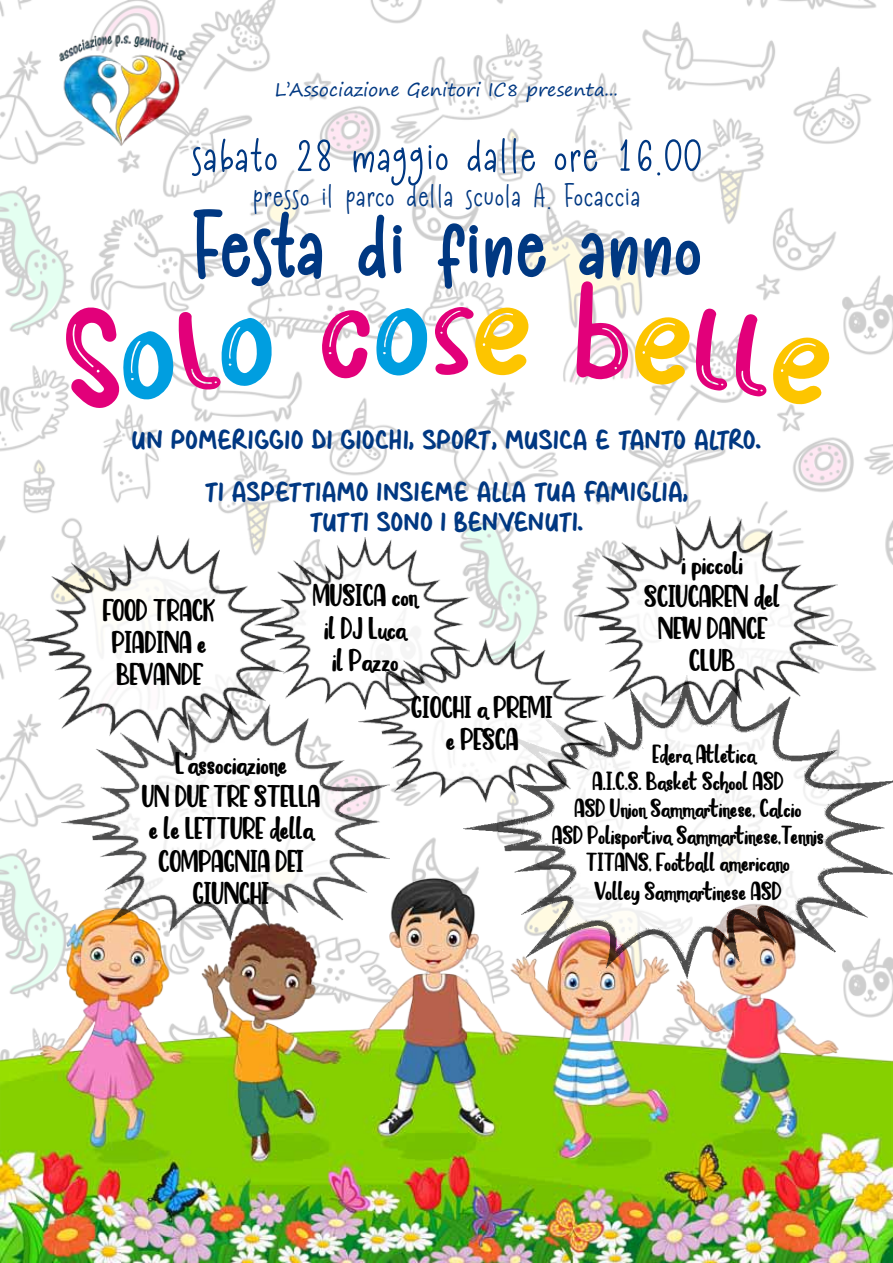
<style>
.page{position:relative;width:893px;height:1263px;background:#fff}
.page>*{position:absolute;margin:0;border:0;box-sizing:border-box;transform-origin:0 0}
.t1{font:150px "Fun Party";color:#e2007a}
.t2{font:112.5px "eggparty";color:#003882}
.t3{font:60px "eggparty";color:#003882}
.t4{font:40.5px "eggparty";color:#003882}
.t5{font:27px/32.4px "Spring";color:#000;text-align:center}
.t6{font:22.5px "Spring";color:#000}
.t7{font:22.5px/30px "Christmas Cardsxxx";letter-spacing:.02em;color:#003882;text-align:center}
.t8{font:18px "Segoe Print";color:#003882}
</style>
<div class="page">
<img style="left:0;top:0;width:893px;height:631px">
<img style="left:0;top:631px;width:893px;height:632px">
<img style="left:54px;top:32px;width:136px;height:117px">
<svg style="left:192px;top:208px;width:132px;height:80px"></svg>
<svg style="left:357px;top:213px;width:46px;height:67px"></svg>
<svg style="left:436px;top:222px;width:111px;height:68px"></svg>
<img style="left:24px;top:536px;width:259px;height:206px">
<img style="left:61px;top:701px;width:328px;height:240px">
<img style="left:463px;top:675px;width:430px;height:303px">
<img style="left:254px;top:538px;width:216px;height:171px">
<img style="left:575px;top:517px;width:263px;height:196px">
<img style="left:359px;top:639px;width:246px;height:164px">
<svg style="left:56px;top:303px;width:219px;height:110px"></svg>
<svg style="left:320px;top:308px;width:108px;height:71px"></svg>
<svg style="left:475px;top:307px;width:54px;height:68px"></svg>
<svg style="left:575px;top:232px;width:257px;height:176px"></svg>
<p class="t8" style="left:275px;top:74px;width:345px">L’Associazione Genitori IC8 presenta...</p>
<h3 class="t3" style="left:191px;top:130px;width:513px">sabato 28 maggio dalle ore 16.00</h3>
<h3 class="t4" style="left:252px;top:178px;width:390px">presso il parco della scuola A. Focaccia</h3>
<h2 class="t2" style="left:191px;top:198px;width:512px">Festa di fine anno</h2>
<h1 class="t1" style="left:432px;top:239px;width:42px">s</h1>
<p class="t7" style="left:132px;top:423px;width:631px">UN POMERIGGIO DI GIOCHI, SPORT, MUSICA E TANTO ALTRO.</p>
<p class="t7" style="left:205px;top:476px;width:485px">TI ASPETTIAMO INSIEME ALLA TUA FAMIGLIA,<br>TUTTI SONO I BENVENUTI.</p>
<p class="t5" style="left:103px;top:597px;width:114px">FOOD TRACK<br>PIADINA e<br>BEVANDE</p>
<p class="t5" style="left:313px;top:583px;width:106px">MUSICA con il DJ Luca<br>il Pazzo</p>
<p class="t5" style="left:644px;top:551px;width:137px">i piccoli<br>SCIUCAREN del<br>NEW DANCE<br>CLUB</p>
<p class="t5" style="left:142px;top:751px;width:180px">L’associazione<br>UN DUE TRE STELLA e le LETTURE della<br>COMPAGNIA DEI<br>GIUNCHI</p>
<p class="t5" style="left:411px;top:694px;width:143px">GIOCHI a PREMI e PESCA</p>
<p class="t6" style="left:652px;top:741px;width:105px">Edera Atletica</p>
<p class="t6" style="left:592px;top:768px;width:192px">A.I.C.S. Basket School ASD</p>
<p class="t6" style="left:574px;top:795px;width:228px">ASD Union Sammartinese, Calcio</p>
<p class="t6" style="left:552px;top:822px;width:273px">ASD Polisportiva Sammartinese,Tennis</p>
<p class="t6" style="left:586px;top:849px;width:205px">TITANS, Football americano</p>
<p class="t6" style="left:594px;top:878px;width:189px">Volley Sammartinese ASD</p>
</div>
